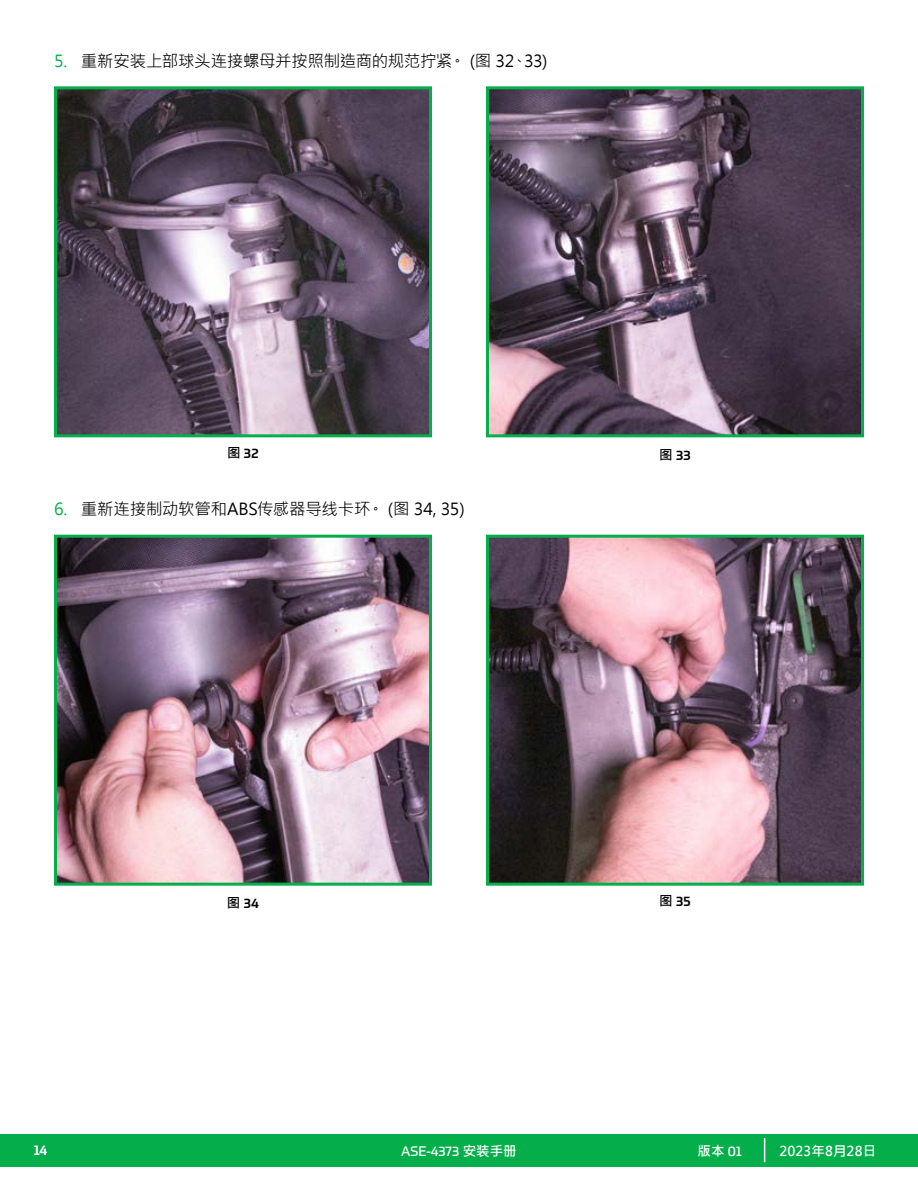
<style>
.page{position:relative;width:918px;height:1188px;background:#fff}
.page>*{position:absolute;margin:0;border:0;box-sizing:border-box;transform-origin:0 0}
.t1{font:16.5px "Microsoft Jheng Hei";letter-spacing:-.02em;color:#000}
.t2{font:13.5px "Prometo";letter-spacing:-.01em;color:#fff}
.t3{font:700 13.5px "Microsoft Jheng Hei";color:#fff}
.t4{font:500 13.5px "Prometo";letter-spacing:.02em;color:#000}
.s1{color:#04af4b}
.s2{font-family:"Microsoft Jheng Hei";font-weight:700}
.s3{font-family:"Prometo";font-weight:400}
</style>
<div class="page">
<div style="left:0;top:1134px;width:918px;height:32px;background:#04af4b"></div>
<svg style="left:764px;top:1138px;width:1px;height:24px"></svg>
<img style="left:58px;top:90px;width:370px;height:343px">
<div style="left:54px;top:86px;width:378px;height:351px;border:3px solid #04af4b"></div>
<img style="left:490px;top:90px;width:370px;height:343px">
<div style="left:486px;top:86px;width:378px;height:351px;border:3px solid #04af4b"></div>
<img style="left:58px;top:539px;width:370px;height:343px">
<div style="left:54px;top:535px;width:378px;height:351px;border:3px solid #04af4b"></div>
<img style="left:490px;top:539px;width:370px;height:343px">
<div style="left:486px;top:535px;width:378px;height:351px;border:3px solid #04af4b"></div>
<p class="t1" style="left:54px;top:51px;width:495px"><span class="s1">5.</span> 重新安装上部球头连接螺母并按照制造商的规范拧紧。 (图 32、33)</p>
<p class="t4" style="left:227px;top:445px;width:33px"><span class="s2">图</span> 32</p>
<p class="t4" style="left:659px;top:447px;width:33px"><span class="s2">图</span> 33</p>
<p class="t1" style="left:54px;top:499px;width:412px"><span class="s1">6.</span> 重新连接制动软管和ABS传感器导线卡环。 (图 34, 35)</p>
<p class="t4" style="left:227px;top:894px;width:34px"><span class="s2">图</span> 34</p>
<p class="t4" style="left:659px;top:893px;width:33px"><span class="s2">图</span> 35</p>
<p class="t2" style="left:34px;top:1142px;width:15px">14</p>
<p class="t2" style="left:401px;top:1142px;width:117px">ASE-4373 <span class="s2">安装手册</span></p>
<p class="t3" style="left:698px;top:1142px;width:46px">版本 <span class="s3">01</span></p>
<p class="t3" style="left:779px;top:1142px;width:98px">2023年8月28日</p>
</div>
